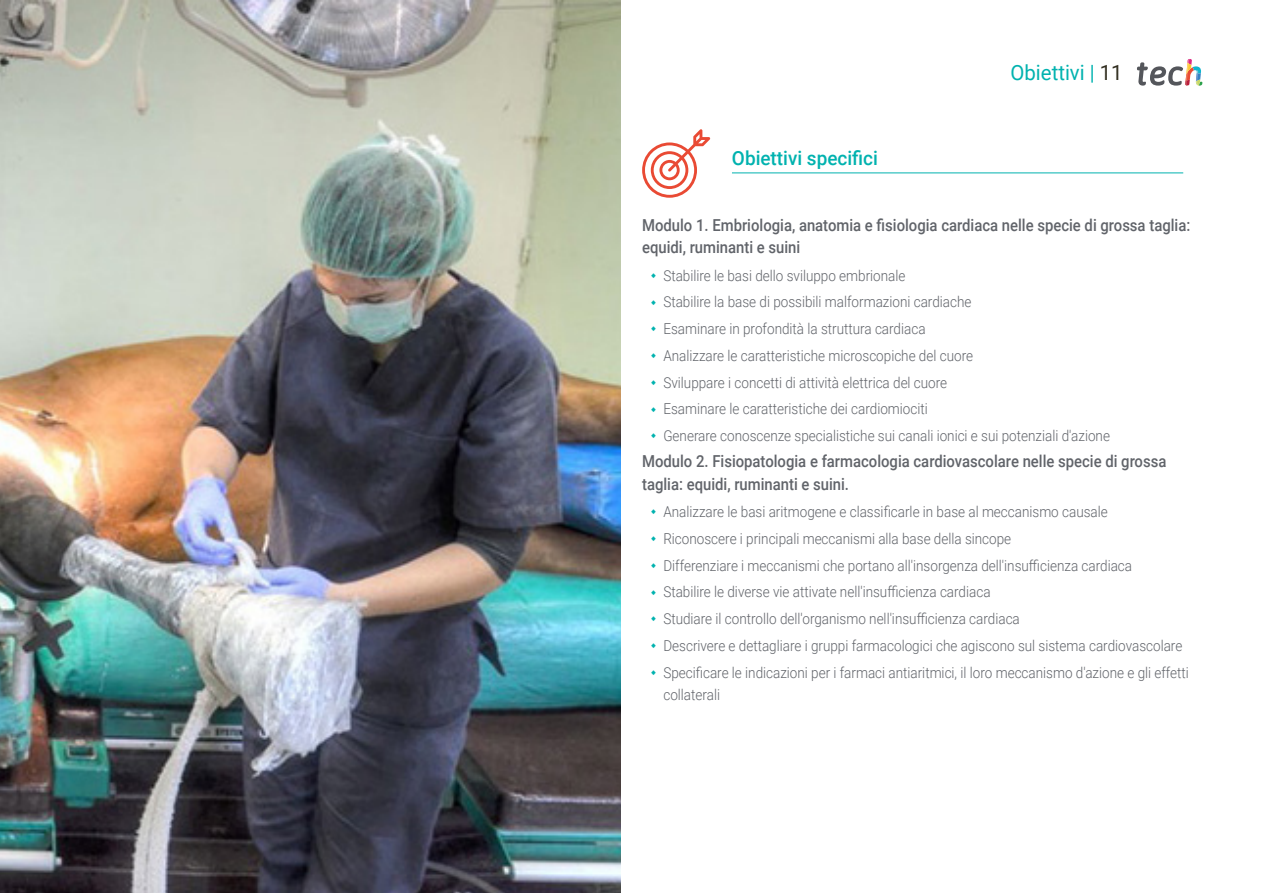
<style>
.page{position:relative;width:1263px;height:893px;background:#fff}
.page>*{position:absolute;margin:0;border:0;box-sizing:border-box;transform-origin:0 0}
.t1{font:21px "Roboto";color:#00b2af}
.t2{font:500 19.5px "Roboto";color:#00b2af}
.t3{font:500 16.5px/22.5px "Roboto";color:#61646a;scale:.9 1}
.t4{font:300 15px/26.7px "Roboto";color:#61646a;scale:.9 1}
.s1{color:#312e20}
</style>
<div class="page">
<img style="left:0;top:0;width:621px;height:893px">
<svg style="left:1137px;top:59px;width:65px;height:27px"></svg>
<hr style="left:732px;top:173px;width:451px;height:1px;background:#00b2af">
<svg style="left:642px;top:129px;width:68px;height:69px"></svg>
<h2 class="t2" style="left:732px;top:144px;width:147px">Obiettivi specifici</h2>
<h1 class="t1" style="left:1010px;top:57px;width:114px">Obiettivi | <span class="s1">11</span></h1>
<p class="t3" style="left:642px;top:213px;width:611px">Modulo 1. Embriologia, anatomia e fisiologia cardiaca nelle specie di grossa taglia: equidi, ruminanti e suini</p>
<p class="t4" style="left:663px;top:261px;width:498px">Stabilire le basi dello sviluppo embrionale<br>Stabilire la base di possibili malformazioni cardiache<br>Esaminare in profondità la struttura cardiaca<br>Analizzare le caratteristiche microscopiche del cuore<br>Sviluppare i concetti di attività elettrica del cuore<br>Esaminare le caratteristiche dei cardiomiociti<br>Generare conoscenze specialistiche sui canali ionici e sui potenziali d'azione</p>
<p class="t3" style="left:642px;top:449px;width:584px">Modulo 2. Fisiopatologia e farmacologia cardiovascolare nelle specie di grossa taglia: equidi, ruminanti e suini.</p>
<p class="t4" style="left:663px;top:498px;width:585px">Analizzare le basi aritmogene e classificarle in base al meccanismo causale<br>Riconoscere i principali meccanismi alla base della sincope<br>Differenziare i meccanismi che portano all'insorgenza dell'insufficienza cardiaca<br>Stabilire le diverse vie attivate nell'insufficienza cardiaca<br>Studiare il controllo dell'organismo nell'insufficienza cardiaca<br>Descrivere e dettagliare i gruppi farmacologici che agiscono sul sistema cardiovascolare Specificare le indicazioni per i farmaci antiaritmici, il loro meccanismo d'azione e gli effetti</p>
<p class="t4" style="left:663px;top:681px;width:64px">collaterali</p>
</div>
